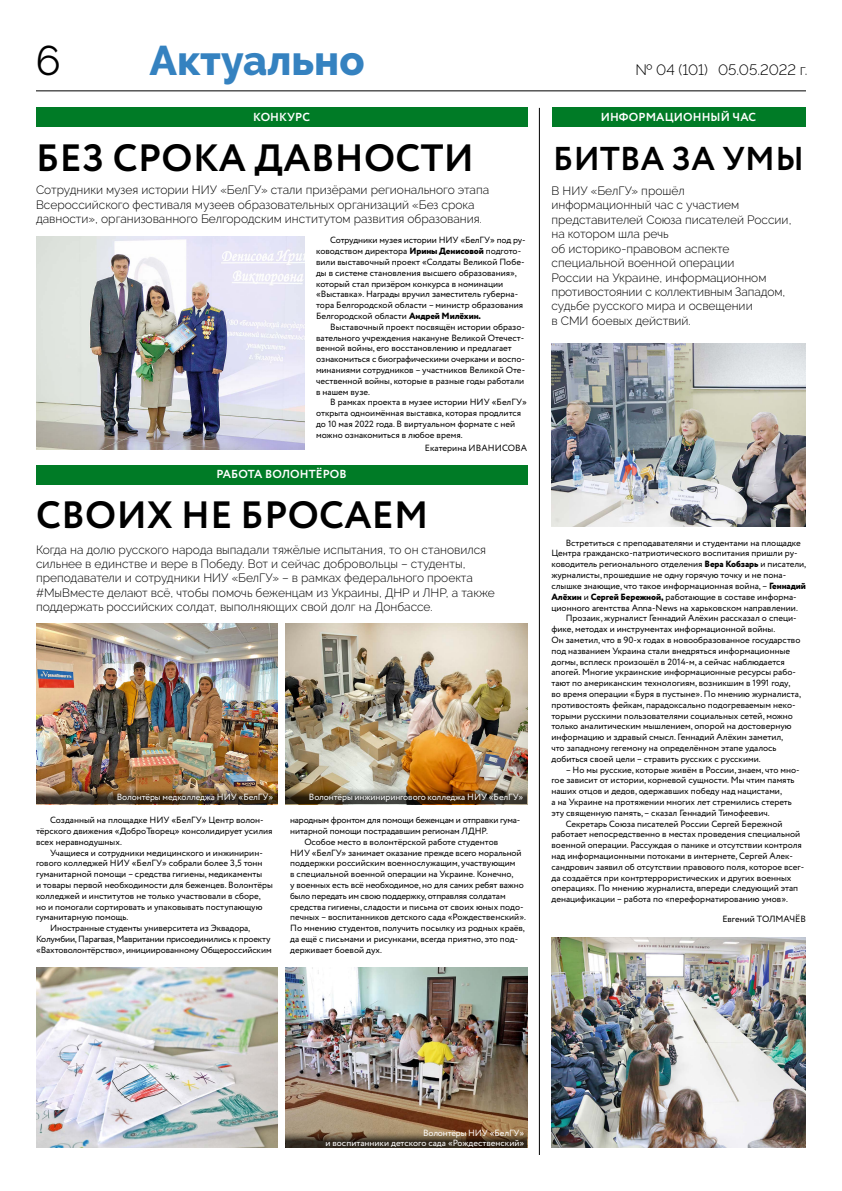
<style>
.page{position:relative;width:842px;height:1191px;background:#fff}
.page>*{position:absolute;margin:0;border:0;box-sizing:border-box;transform-origin:0 0}
.t1{font:800 41.3px "Raleway";color:#3582c0}
.t2{font:41.3px "Raleway";color:#000}
.t3{font:700 38px "Circe";letter-spacing:.01em;color:#000}
.t4{font:700 33px "Circe";letter-spacing:.01em;color:#000}
.t5{font:300 15px "Raleway";color:#000}
.t6{font:300 12px/14.4px "Raleway";color:#000}
.t7{font:700 11.6px "Circe";letter-spacing:.01em;color:#fff}
.t8{font:9px/10.8px "Circe";color:#000}
.t9{font:9px "Circe";letter-spacing:-.02em;color:#000}
.t10{font:9px/10px "Circe";letter-spacing:-.01em;color:#fff;text-align:right}
.s1{font-weight:800}
</style>
<div class="page">
<hr style="left:36px;top:91px;width:770px;height:1px;background:#000">
<img style="left:285px;top:967px;width:242px;height:164px">
<svg style="left:285px;top:1131px;width:242px;height:17px;background:#584632"></svg>
<img style="left:285px;top:623px;width:242px;height:164px">
<img style="left:36px;top:623px;width:242px;height:164px">
<img style="left:36px;top:787px;width:242px;height:17px">
<img style="left:285px;top:787px;width:242px;height:17px">
<hr style="left:539px;top:108px;width:1px;height:1047px;background:#000">
<div style="left:36px;top:107px;width:491px;height:20px;background:#007b26"></div>
<div style="left:36px;top:465px;width:491px;height:19px;background:#007b26"></div>
<div style="left:551px;top:107px;width:254px;height:20px;background:#007b26"></div>
<img style="left:36px;top:236px;width:269px;height:213px">
<img style="left:36px;top:967px;width:242px;height:181px">
<img style="left:551px;top:343px;width:255px;height:183px">
<img style="left:551px;top:937px;width:255px;height:211px">
<h1 class="t2" style="left:36px;top:36px;width:26px">6</h1>
<h1 class="t1" style="left:149px;top:37px;width:217px">Актуально</h1>
<p class="t7" style="left:253px;top:109px;width:58px">КОНКУРС</p>
<h3 class="t5" style="left:635px;top:61px;width:174px">№ 04 (101) 05.05.2022 г.</h3>
<p class="t7" style="left:601px;top:109px;width:157px">ИНФОРМАЦИОННЫЙ ЧАС</p>
<h2 class="t3" style="left:36px;top:132px;width:439px">БЕЗ СРОКА ДАВНОСТИ</h2>
<h3 class="t4" style="left:553px;top:136px;width:252px">БИТВА ЗА УМЫ</h3>
<h3 class="t6" style="left:36px;top:183px;width:455px">Сотрудники музея истории НИУ «БелГУ» стали призёрами регионального этапа<br>Всероссийского фестиваля музеев образовательных организаций «Без срока давности», организованного Белгородским институтом развития образования.</h3>
<p class="t6" style="left:551px;top:184px;width:242px">В НИУ «БелГУ» прошёл<br>информационный час с участием представителей Союза писателей России, на котором шла речь<br>об историко-правовом аспекте специальной военной операции<br>России на Украине, информационном противостоянии с коллективным Западом, судьбе русского мира и освещении<br>в СМИ боевых действий.</p>
<p class="t8" style="left:316px;top:235px;width:211px;text-indent:14px">Сотрудники музея истории НИУ «БелГУ» под ру&shy;ководством директора <span class="s1">Ирины Денисовой</span> подгото&shy;вили выставочный проект «Солдаты Великой Побе&shy;ды в системе становления высшего образования», который стал призёром конкурса в номинации «Выставка». Награды вручил заместитель губерна&shy;тора Белгородской области – министр образования Белгородской области <span class="s1">Андрей Милёхин.</span></p>
<p class="t8" style="left:316px;top:322px;width:211px;text-indent:14px">Выставочный проект посвящён истории образо&shy;вательного учреждения накануне Великой Отечест&shy;венной войны, его восстановлению и предлагает ознакомиться с биографическими очерками и воспо&shy;минаниями сотрудников – участников Великой Оте&shy;чественной войны, которые в разные годы работали в нашем вузе.</p>
<p class="t8" style="left:316px;top:397px;width:212px;text-indent:14px">В рамках проекта в музее истории НИУ «БелГУ» открыта одноимённая выставка, которая продлится до 10 мая 2022 года. В виртуальном формате с ней можно ознакомиться в любое время.</p>
<p class="t8" style="left:425px;top:443px;width:104px">Екатерина ИВАНИСОВА</p>
<p class="t7" style="left:216px;top:466px;width:132px">РАБОТА ВОЛОНТЁРОВ</p>
<h2 class="t3" style="left:36px;top:489px;width:394px">СВОИХ НЕ БРОСАЕМ</h2>
<p class="t6" style="left:36px;top:542px;width:460px">Когда на долю русского народа выпадали тяжёлые испытания, то он становился сильнее в единстве и вере в Победу. Вот и сейчас добровольцы – студенты, преподаватели и сотрудники НИУ «БелГУ» – в рамках федерального проекта #МыВместе делают всё, чтобы помочь беженцам из Украины, ДНР и ЛНР, а также поддержать российских солдат, выполняющих свой долг на Донбассе.</p>
<p class="t10" style="left:117px;top:792px;width:158px">Волонтёры медколледжа НИУ «БелГУ»</p>
<p class="t10" style="left:309px;top:792px;width:216px">Волонтёры инжинирингового колледжа НИУ «БелГУ»</p>
<p class="t8" style="left:36px;top:815px;width:238px;text-indent:14px">Созданный на площадке НИУ «БелГУ» Центр волон&shy;тёрского движения «ДоброТворец» консолидирует усилия всех неравнодушных.</p>
<p class="t8" style="left:50px;top:847px;width:214px">Учащиеся и сотрудники медицинского и инжинирин-</p>
<p class="t8" style="left:36px;top:858px;width:228px">гового колледжей НИУ «БелГУ» собрали более 3,5 тонн</p>
<p class="t8" style="left:36px;top:869px;width:228px">гуманитарной помощи – средства гигиены, медикаменты</p>
<p class="t8" style="left:36px;top:879px;width:238px">и товары первой необходимости для беженцев. Волонтёры</p>
<p class="t8" style="left:36px;top:890px;width:226px">колледжей и институтов не только участвовали в сборе,</p>
<p class="t8" style="left:36px;top:901px;width:228px">но и помогали сортировать и упаковывать поступающую</p>
<p class="t8" style="left:36px;top:912px;width:94px">гуманитарную помощь.</p>
<p class="t8" style="left:50px;top:923px;width:202px">Иностранные студенты университета из Эквадора,</p>
<p class="t9" style="left:36px;top:933px;width:236px">Колумбии, Парагвая, Мавритании присоединились к проекту</p>
<p class="t8" style="left:36px;top:944px;width:237px">«Вахтоволонтёрство», инициированному Общероссийским</p>
<p class="t9" style="left:290px;top:814px;width:232px">народным фронтом для помощи беженцам и отправки гума-</p>
<p class="t8" style="left:290px;top:825px;width:199px">нитарной помощи пострадавшим регионам ЛДНР.</p>
<p class="t8" style="left:304px;top:836px;width:195px">Особое место в волонтёрской работе студентов</p>
<p class="t8" style="left:290px;top:847px;width:233px">НИУ «БелГУ» занимает оказание прежде всего моральной</p>
<p class="t8" style="left:290px;top:858px;width:227px">поддержки российским военнослужащим, участвующим</p>
<p class="t8" style="left:290px;top:869px;width:225px">в специальной военной операции на Украине. Конечно,</p>
<p class="t8" style="left:290px;top:879px;width:235px">у военных есть всё необходимое, но для самих ребят важно</p>
<p class="t9" style="left:290px;top:889px;width:217px">было передать им свою поддержку, отправляя солдатам</p>
<p class="t8" style="left:290px;top:901px;width:235px">средства гигиены, сладости и письма от своих юных подо-</p>
<p class="t8" style="left:290px;top:912px;width:237px">печных – воспитанников детского сада «Рождественский».</p>
<p class="t8" style="left:290px;top:923px;width:236px">По мнению студентов, получить посылку из родных краёв,</p>
<p class="t8" style="left:290px;top:933px;width:230px">да ещё с письмами и рисунками, всегда приятно, это под-</p>
<p class="t8" style="left:290px;top:944px;width:93px">держивает боевой дух.</p>
<p class="t8" style="left:566px;top:537px;width:237px">Встретиться с преподавателями и студентами на площадке</p>
<p class="t8" style="left:551px;top:548px;width:248px">Центра гражданско-патриотического воспитания пришли ру-</p>
<p class="t8" style="left:551px;top:559px;width:256px">ководитель регионального отделения <span class="s1">Вера Кобзарь</span> и писатели,</p>
<p class="t8" style="left:551px;top:570px;width:236px">журналисты, прошедшие не одну горячую точку и не пона-</p>
<p class="t8" style="left:551px;top:581px;width:256px">слышке знающие, что такое информационная война, – <span class="s1">Геннадий</span></p>
<p class="t8" style="left:551px;top:591px;width:247px"><span class="s1">Алёхин</span> и <span class="s1">Сергей Бережной,</span> работающие в составе информа-</p>
<p class="t8" style="left:551px;top:602px;width:248px">ционного агентства Anna-News на харьковском направлении.</p>
<p class="t8" style="left:566px;top:613px;width:233px">Прозаик, журналист Геннадий Алёхин рассказал о специ-</p>
<p class="t8" style="left:551px;top:624px;width:225px">фике, методах и инструментах информационной войны.</p>
<p class="t8" style="left:551px;top:635px;width:250px">Он заметил, что в 90-х годах в новообразованное государство</p>
<p class="t8" style="left:551px;top:645px;width:240px">под названием Украина стали внедряться информационные</p>
<p class="t8" style="left:551px;top:656px;width:235px">догмы, всплеск произошёл в 2014-м, а сейчас наблюдается</p>
<p class="t8" style="left:551px;top:667px;width:246px">апогей. Многие украинские информационные ресурсы рабо-</p>
<p class="t8" style="left:551px;top:678px;width:240px">тают по американским технологиям, возникшим в 1991 году,</p>
<p class="t8" style="left:551px;top:689px;width:251px">во время операции «Буря в пустыне». По мнению журналиста,</p>
<p class="t8" style="left:551px;top:699px;width:246px">противостоять фейкам, парадоксально подогреваемым неко-</p>
<p class="t8" style="left:551px;top:710px;width:243px">торыми русскими пользователями социальных сетей, можно</p>
<p class="t8" style="left:551px;top:721px;width:242px">только аналитическим мышлением, опорой на достоверную</p>
<p class="t8" style="left:551px;top:732px;width:233px">информацию и здравый смысл. Геннадий Алёхин заметил,</p>
<p class="t8" style="left:551px;top:743px;width:227px">что западному гегемону на определённом этапе удалось</p>
<p class="t8" style="left:551px;top:753px;width:211px">добиться своей цели – стравить русских с русскими.</p>
<p class="t8" style="left:566px;top:764px;width:236px">– Но мы русские, которые живём в России, знаем, что мно-</p>
<p class="t8" style="left:551px;top:775px;width:245px">гое зависит от истории, корневой сущности. Мы чтим память</p>
<p class="t8" style="left:551px;top:786px;width:232px">наших отцов и дедов, одержавших победу над нацистами,</p>
<p class="t8" style="left:551px;top:797px;width:242px">а на Украине на протяжении многих лет стремились стереть</p>
<p class="t8" style="left:551px;top:807px;width:220px">эту священную память, – сказал Геннадий Тимофеевич.</p>
<p class="t8" style="left:566px;top:818px;width:218px">Секретарь Союза писателей России Сергей Бережной</p>
<p class="t8" style="left:551px;top:829px;width:250px">работает непосредственно в местах проведения специальной</p>
<p class="t8" style="left:551px;top:840px;width:252px">военной операции. Рассуждая о панике и отсутствии контроля</p>
<p class="t8" style="left:551px;top:851px;width:243px">над информационными потоками в интернете, Сергей Алек-</p>
<p class="t8" style="left:551px;top:861px;width:254px">сандрович заявил об отсутствии правового поля, которое всег-</p>
<p class="t8" style="left:551px;top:872px;width:241px">да создаётся при контртеррористических и других военных</p>
<p class="t8" style="left:551px;top:883px;width:248px">операциях. По мнению журналиста, впереди следующий этап</p>
<p class="t8" style="left:551px;top:894px;width:238px">денацификации – работа по «переформатированию умов».</p>
<p class="t8" style="left:722px;top:913px;width:85px">Евгений ТОЛМАЧЁВ</p>
<p class="t10" style="left:325px;top:1127px;width:200px">Волонтёры НИУ «БелГУ»<br>и воспитанники детского сада «Рождественский»</p>
</div>
